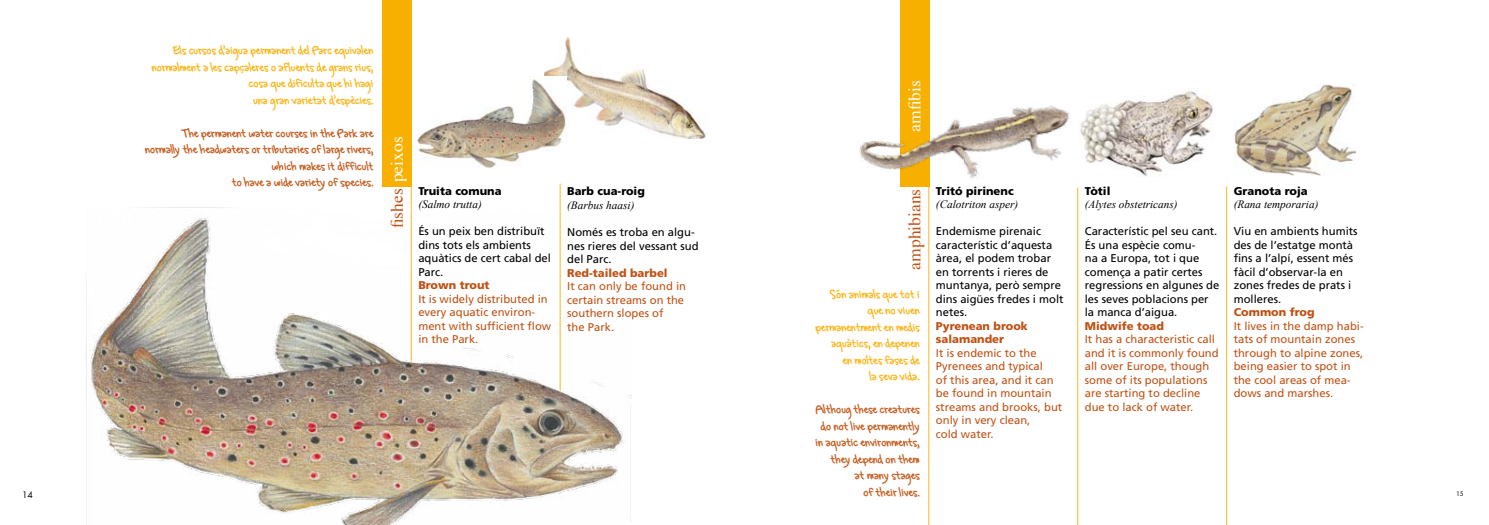
<style>
.page{position:relative;width:1489px;height:525px;background:#fff}
.page>*{position:absolute;margin:0;border:0;box-sizing:border-box;transform-origin:0 0}
.t1{font:17.5px "Times";color:#c05215}
.t2{font:17.5px "Times";color:#fff}
.t3{font:13.75px/16.5px "Gregs Hand";color:#c66125;text-align:right}
.t4{font:13.75px/16.5px "Gregs Hand";color:#fab71e;text-align:right}
.t5{font:11.25px/13.5px "Frutiger LT Std";color:#c05215}
.t6{font:11.25px/13.5px "Frutiger LT Std";color:#000}
.t7{font:italic 11.25px "Times New Roman";color:#000}
.t8{font:900 11.25px/13.5px "Frutiger LT Std";color:#c05215}
.t9{font:900 11.25px "Frutiger LT Std";color:#000}
.t10{font:8.75px "Futura Std";color:#000}
.t11{font:6.25px "Futura Std";color:#000}
.s1{color:#fff}
</style>
<div class="page">
<hr style="left:928px;top:186px;width:1px;height:338px;background:#fab71e">
<hr style="left:1077px;top:187px;width:1px;height:337px;background:#fab71e">
<hr style="left:1226px;top:186px;width:1px;height:338px;background:#fab71e">
<div style="left:899px;top:0;width:30px;height:186px;background:#f8b000"></div>
<hr style="left:411px;top:187px;width:1px;height:313px;background:#fab71e">
<hr style="left:560px;top:183px;width:1px;height:304px;background:#fab71e">
<div style="left:382px;top:0;width:30px;height:186px;background:#f8b000"></div>
<img style="left:1081px;top:88px;width:133px;height:89px">
<img style="left:1234px;top:83px;width:120px;height:93px">
<img style="left:859px;top:96px;width:222px;height:103px">
<img style="left:544px;top:38px;width:163px;height:100px">
<img style="left:417px;top:76px;width:149px;height:92px">
<img style="left:85px;top:207px;width:546px;height:317px">
<p class="t10" style="left:22px;top:489px;width:12px">14</p>
<p class="t4" style="left:151px;top:41px;width:223px">Els cursos d’aigua permanent del Parc equivalen normalment a les capçaleres o afluents de grans rius, cosa que dificulta que hi hagi<br>una gran varietat d’espècies.</p>
<p class="t3" style="left:145px;top:123px;width:230px">The permanent water courses in the Park are normally the headwaters or tributaries of large rivers, which makes it difficult<br>to have a wide variety of species.</p>
<h1 class="t1" style="left:380px;top:228px;width:93px;rotate:-90deg">fishes <span class="s1">peixos</span></h1>
<p class="t9" style="left:418px;top:184px;width:85px">Truita comuna</p>
<p class="t7" style="left:418px;top:200px;width:65px">(Salmo trutta)</p>
<p class="t6" style="left:418px;top:224px;width:134px">És un peix ben distribuït dins tots els ambients aquàtics de cert cabal del<br>Parc.</p>
<p class="t8" style="left:418px;top:278px;width:73px">Brown trout</p>
<p class="t5" style="left:418px;top:292px;width:134px">It is widely distributed in every aquatic environ&shy;ment with sufficient flow in the Park.</p>
<p class="t9" style="left:567px;top:185px;width:79px">Barb cua-roig</p>
<p class="t7" style="left:567px;top:201px;width:69px">(Barbus haasi)</p>
<p class="t6" style="left:567px;top:225px;width:133px">Només es troba en algu&shy;nes rieres del vessant sud del Parc.</p>
<p class="t8" style="left:567px;top:266px;width:102px">Red-tailed barbel</p>
<p class="t5" style="left:567px;top:279px;width:120px">It can only be found in certain streams on the southern slopes of<br>the Park.</p>
<h1 class="t2" style="left:898px;top:132px;width:53px;rotate:-90deg">amfibis</h1>
<h1 class="t1" style="left:908px;top:269px;width:82px;rotate:-90deg">amphibians</h1>
<p class="t4" style="left:815px;top:284px;width:106px">Són animals que tot i que no viuen permanentment en medis aquàtics, en depenen<br>en moltes fases de<br>la seva vida.</p>
<p class="t3" style="left:815px;top:400px;width:106px">Althoug these creatures do not live permanently in aquatic environments, they depend on them<br>at many stages<br>of their lives.</p>
<p class="t9" style="left:935px;top:185px;width:79px">Tritó pirinenc</p>
<p class="t7" style="left:935px;top:200px;width:84px">(Calotriton asper)</p>
<p class="t6" style="left:935px;top:224px;width:129px">Endemisme pirenaic característic d’aquesta àrea, el podem trobar en torrents i rieres de muntanya, però sempre dins aigües fredes i molt netes.</p>
<p class="t8" style="left:935px;top:319px;width:93px">Pyrenean brook salamander</p>
<p class="t5" style="left:935px;top:346px;width:128px">It is endemic to the<br>Pyrenees and typical<br>of this area, and it can be found in mountain streams and brooks, but only in very clean,<br>cold water.</p>
<p class="t9" style="left:1084px;top:185px;width:27px">Tòtil</p>
<p class="t7" style="left:1084px;top:200px;width:94px">(Alytes obstetricans)</p>
<p class="t6" style="left:1084px;top:224px;width:136px">Característic pel seu cant.<br>És una espècie comu-<br>na a Europa, tot i que comença a patir certes regressions en algunes de les seves poblacions per la manca d’aigua.</p>
<p class="t8" style="left:1084px;top:319px;width:81px">Midwife toad</p>
<p class="t5" style="left:1084px;top:332px;width:135px">It has a characteristic call and it is commonly found all over Europe, though some of its populations are starting to decline due to lack of water.</p>
<p class="t9" style="left:1233px;top:185px;width:75px">Granota roja</p>
<p class="t7" style="left:1233px;top:200px;width:86px">(Rana temporaria)</p>
<p class="t6" style="left:1233px;top:224px;width:125px">Viu en ambients humits des de l’estatge montà fins a l’alpí, essent més fàcil d’observar-la en zones fredes de prats i molleres.</p>
<p class="t8" style="left:1233px;top:306px;width:82px">Common frog</p>
<p class="t5" style="left:1233px;top:319px;width:132px">It lives in the damp habi&shy;tats of mountain zones through to alpine zones, being easier to spot in the cool areas of mea&shy;dows and marshes.</p>
<p class="t11" style="left:1455px;top:489px;width:9px">15</p>
</div>
